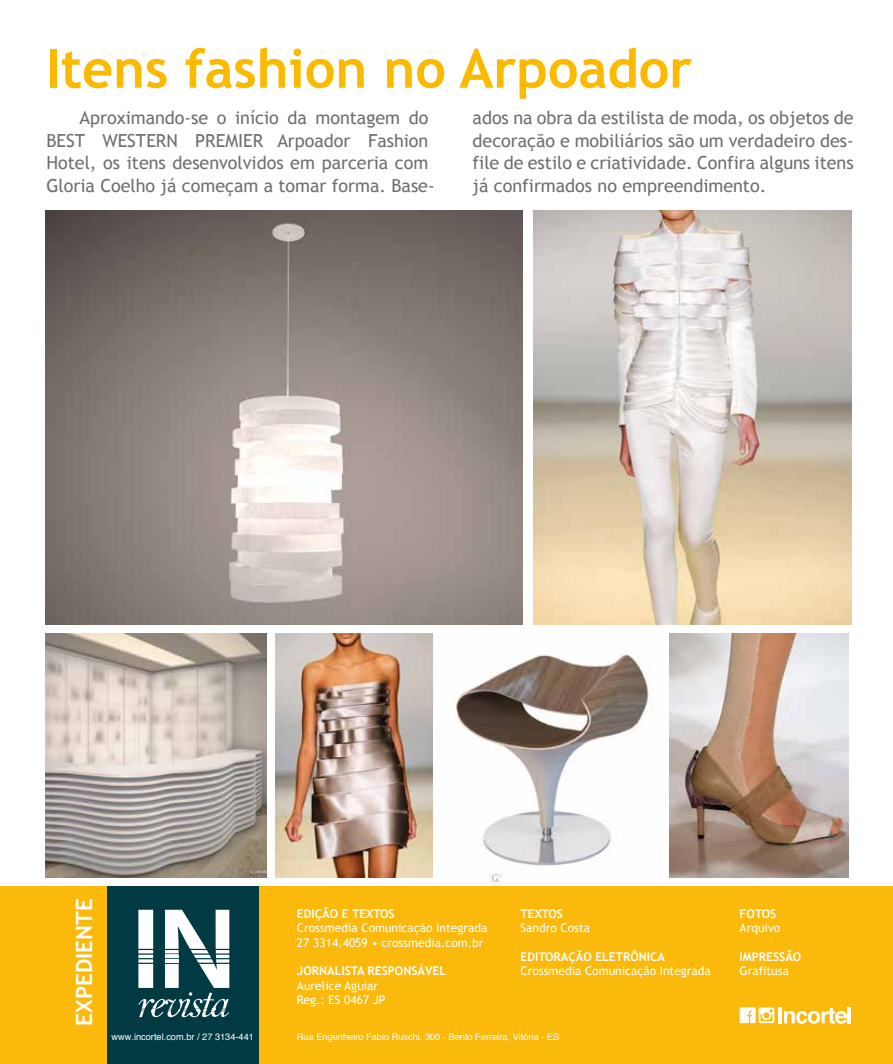
<style>
.page{position:relative;width:893px;height:1064px;background:#fff}
.page>*{position:absolute;margin:0;border:0;box-sizing:border-box;transform-origin:0 0}
.t1{font:700 54px "Trebuchet MS";color:#fbba00}
.t2{font:700 22.5px "Trebuchet MS";color:#fff}
.t3{font:18px/22.5px "Trebuchet MS";color:#706f6f}
.t4{font:12px/14.4px "Trebuchet MS";color:#fff}
.t5{font:700 12px "Trebuchet MS";color:#fff}
.t6{font:9.15px "Helvetica";color:#fff}
</style>
<div class="page">
<img style="left:670px;top:633px;width:178px;height:245px">
<img style="left:410px;top:624px;width:252px;height:254px">
<svg style="left:489px;top:856px;width:13px;height:28px"></svg>
<img style="left:533px;top:210px;width:318px;height:414px">
<img style="left:46px;top:210px;width:477px;height:414px">
<img style="left:275px;top:633px;width:157px;height:245px">
<img style="left:46px;top:633px;width:220px;height:245px">
<div style="left:0;top:886px;width:893px;height:178px;background:#fab90b"></div>
<div style="left:107px;top:886px;width:151px;height:178px;background:#023a43"></div>
<hr style="left:778px;top:1007px;width:4px;height:16px;background:#fff">
<svg style="left:784px;top:1008px;width:63px;height:15px"></svg>
<hr style="left:848px;top:1007px;width:3px;height:16px;background:#fff">
<svg style="left:739px;top:1007px;width:35px;height:16px"></svg>
<svg style="left:138px;top:909px;width:91px;height:108px"></svg>
<h1 class="t1" style="left:46px;top:35px;width:648px">Itens fashion no Arpoador</h1>
<p class="t3" style="left:472px;top:107px;width:382px;text-align:justify">ados na obra da estilista de moda, os objetos de decoração e mobiliários são um verdadeiro des&shy;file de estilo e criatividade. Confira alguns itens já confirmados no empreendimento.</p>
<p class="t3" style="left:46px;top:107px;width:390px;text-indent:33px">Aproximando-se o início da montagem do BEST WESTERN PREMIER Arpoador Fashion Hotel, os itens desenvolvidos em parceria com Gloria Coelho já começam a tomar forma. Base-</p>
<p class="t2" style="left:70px;top:1025px;width:129px;rotate:-90deg">EXPEDIENTE</p>
<p class="t5" style="left:297px;top:906px;width:99px">EDIÇÃO E TEXTOS</p>
<p class="t4" style="left:297px;top:921px;width:192px">Crossmedia Comunicação Integrada<br>27 3314.4059 • crossmedia.com.br</p>
<p class="t5" style="left:297px;top:963px;width:151px">JORNALISTA RESPONSÁVEL</p>
<p class="t4" style="left:297px;top:978px;width:90px">Aurelice Aguiar<br>Reg.: ES 0467 JP</p>
<p class="t5" style="left:520px;top:906px;width:44px">TEXTOS</p>
<p class="t4" style="left:520px;top:921px;width:71px">Sandro Costa</p>
<p class="t5" style="left:520px;top:949px;width:146px">EDITORAÇÃO ELETRÔNICA</p>
<p class="t4" style="left:520px;top:964px;width:192px">Crossmedia Comunicação Integrada</p>
<p class="t6" style="left:112px;top:1029px;width:144px">www.incortel.com.br / 27 3134-441</p>
<p class="t6" style="left:297px;top:1029px;width:264px">Rua Engenheiro Fabio Ruschi, 300 - Bento Ferreira, Vitória - ES</p>
<p class="t5" style="left:739px;top:906px;width:38px">FOTOS</p>
<p class="t4" style="left:739px;top:921px;width:42px">Arquivo</p>
<p class="t5" style="left:739px;top:949px;width:63px">IMPRESSÃO</p>
<p class="t4" style="left:739px;top:964px;width:51px">Grafitusa</p>
</div>
